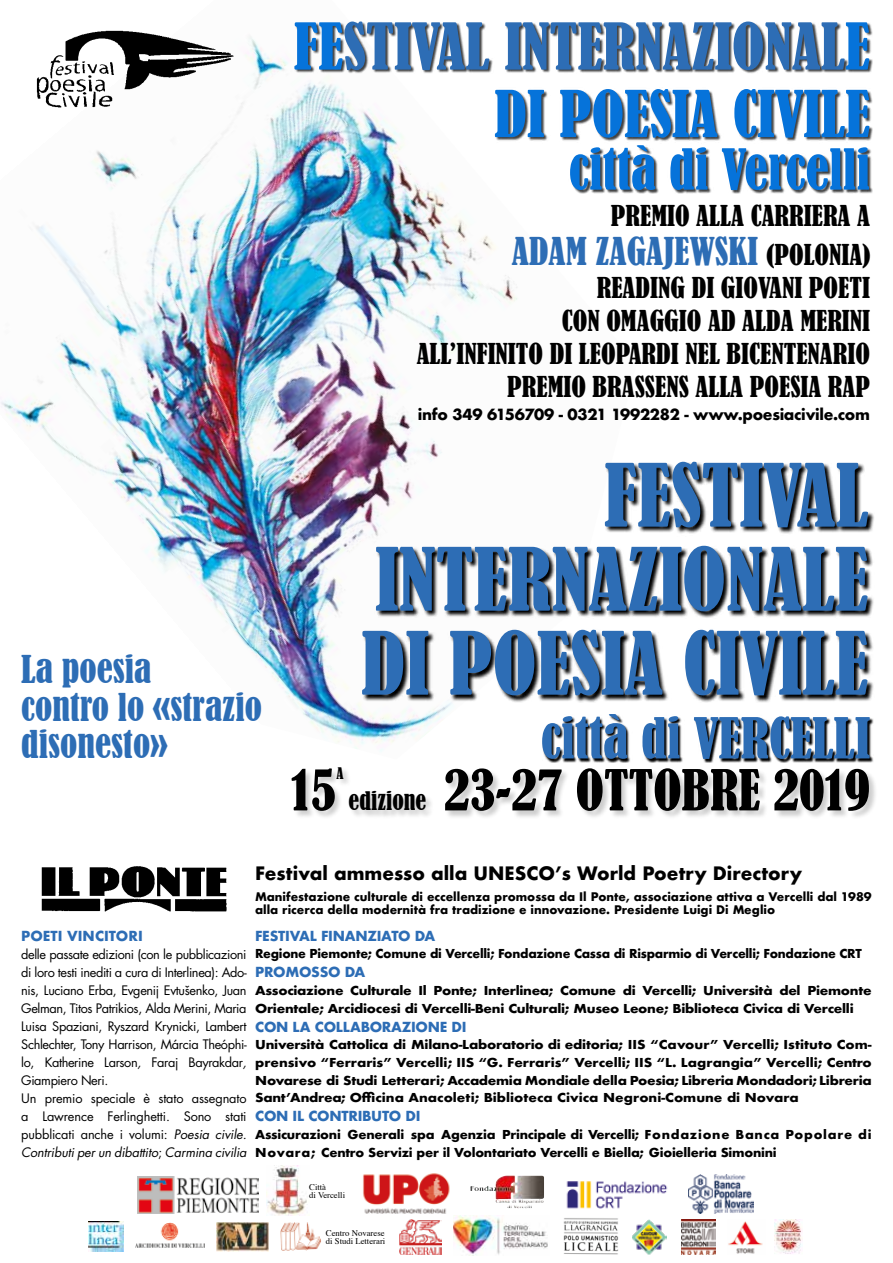
<style>
.page{position:relative;width:893px;height:1263px;background:#fff}
.page>*{position:absolute;margin:0;border:0;box-sizing:border-box;transform-origin:0 0}
.t1{font:condensed 81px/84px "Bernard";color:#2d6db5;text-align:justify}
.t2{font:condensed 60px/67.5px "Bernard";color:#2d6db5;text-align:right}
.t3{font:condensed 52.5px "Bernard";color:#000}
.t4{font:condensed 52.5px "Bernard";color:#0673da}
.t5{font:condensed 52.5px "Bernard";color:#2d6db5}
.t6{font:condensed 36px/37.5px "Bernard";color:#2d6db5}
.t7{font:condensed 27px/33px "Bernard";color:#000;text-align:right}
.t8{font:700 18px "Futura";color:#000}
.t9{font:700 15px "Futura";letter-spacing:-.02em;color:#000}
.t10{font:condensed 15px "Bernard";color:#000}
.t11{font:700 13.5px "Futura";letter-spacing:-.02em;color:#2d6db5}
.t12{font:700 13.5px "Futura";color:#2d6db5}
.t13{font:12.75px/18px "Futura";letter-spacing:-.03em;color:#000}
.t14{font:700 12px/17.7px "Futura";letter-spacing:-.02em;color:#000;scale:1.1 1}
.t15{font:700 12px/17.7px "Futura";letter-spacing:-.02em;color:#000;scale:1.05 1}
.t16{font:700 12px "Futura";letter-spacing:-.02em;color:#000}
.t17{font:700 11.55px/13.5px "Futura";color:#000}
.t18{font:8.7px/8.2px "Times";color:#000}
.s1{color:#0673da}
.s2{font-size:27px;color:#000}
.s3{font-size:24px}
.s4{font-style:italic}
</style>
<div class="page">
<img style="left:1px;top:36px;width:615px;height:716px">
<div style="left:295px;top:22px;width:578px;height:172px;background:#000;opacity:.75"></div>
<img style="left:21px;top:30px;width:218px;height:81px">
<svg style="left:542px;top:715px;width:331px;height:48px"></svg>
<svg style="left:362px;top:462px;width:512px;height:241px"></svg>
<div style="left:291px;top:767px;width:587px;height:53px;background:#000;opacity:.2"></div>
<img style="left:41px;top:866px;width:186px;height:46px">
<img style="left:688px;top:1175px;width:66px;height:38px">
<img style="left:138px;top:1177px;width:121px;height:36px">
<img style="left:266px;top:1166px;width:41px;height:49px">
<img style="left:493px;top:1175px;width:51px;height:24px">
<img style="left:566px;top:1181px;width:102px;height:28px">
<img style="left:363px;top:1173px;width:87px;height:41px">
<img style="left:563px;top:1218px;width:56px;height:37px">
<img style="left:453px;top:1216px;width:95px;height:40px">
<img style="left:399px;top:1219px;width:43px;height:35px">
<img style="left:632px;top:1219px;width:34px;height:35px">
<img style="left:682px;top:1219px;width:34px;height:35px">
<img style="left:728px;top:1221px;width:35px;height:33px">
<img style="left:775px;top:1219px;width:27px;height:35px">
<img style="left:280px;top:1222px;width:41px;height:29px">
<img style="left:89px;top:1221px;width:34px;height:30px">
<img style="left:216px;top:1222px;width:53px;height:29px">
<img style="left:135px;top:1222px;width:70px;height:26px">
<h2 class="t2" style="left:294px;top:14px;width:578px"><span class="s1">FE</span>STIVAL INTERNAZIONAL<span class="s1">E<br>DI POESIA CIVILE</span></h2>
<h3 class="t4" style="left:569px;top:139px;width:303px">città di Vercelli</h3>
<h3 class="t6" style="left:21px;top:651px;width:242px">La poesia<br>contro lo «strazio disonesto»</h3>
<h3 class="t7" style="left:611px;top:200px;width:261px">PREMIO ALLA CARRIERA A</h3>
<h3 class="t6" style="left:512px;top:233px;width:360px">ADAM ZAGAJEWSKI <span class="s2">(POLONIA)</span></h3>
<h3 class="t7" style="left:417px;top:272px;width:455px">READING DI GIOVANI POETI<br>CON OMAGGIO AD ALDA MERINI<br>ALL’INFINITO DI LEOPARDI NEL BICENTENARIO<br>PREMIO BRASSENS ALLA POESIA RAP</h3>
<p class="t9" style="left:418px;top:403px;width:454px">info 349 6156709 - 0321 1992282 - www.poesiacivile.com</p>
<h1 class="t1" style="left:361px;top:455px;width:509px;text-indent:243px">FESTIVAL INTERNAZIONALE DI POESIA CIVILE</h1>
<h3 class="t5" style="left:541px;top:708px;width:331px">città di VERCELLI</h3>
<p class="t10" style="left:336px;top:764px;width:9px">A</p>
<h3 class="t3" style="left:291px;top:760px;width:581px">15 <span class="s3">edizione</span> 23-27 OTTOBRE 2019</h3>
<p class="t12" style="left:21px;top:926px;width:123px">POETI VINCITORI</p>
<p class="t13" style="left:21px;top:945px;width:227px">delle passate edizioni (con le pubblicazioni di loro testi inediti a cura di Interlinea): Ado&shy;nis, Luciano Erba, Evgenij Evtušenko, Juan Gelman, Titos Patrikios, Alda Merini, Maria Luisa Spaziani, Ryszard Krynicki, Lambert Schlechter, Tony Harrison, Márcia Theóphi&shy;lo, Katherine Larson<span class="s4">,</span> Faraj Bayrakdar<span class="s4">, </span>Giampiero Neri.<br>Un premio speciale è stato assegnato a Lawrence Ferlinghetti. Sono stati pubblicati anche i volumi: <span class="s4">Poesia civile.<br>Contributi per un dibattito</span>; <span class="s4">Carmina civilia</span></p>
<h3 class="t8" style="left:255px;top:860px;width:549px">Festival ammesso alla UNESCO’s World Poetry Directory</h3>
<p class="t17" style="left:255px;top:890px;width:618px">Manifestazione culturale di eccellenza promossa da Il Ponte, associazione attiva a Vercelli dal 1989 alla ricerca della modernità fra tradizione e innovazione. Presidente Luigi Di Meglio</p>
<p class="t11" style="left:255px;top:926px;width:182px">FESTIVAL FINANZIATO DA</p>
<p class="t16" style="left:255px;top:945px;width:608px">Regione Piemonte; Comune di Vercelli; Fondazione Cassa di Risparmio di Vercelli; Fondazione CRT</p>
<p class="t11" style="left:255px;top:962px;width:112px">PROMOSSO DA</p>
<p class="t14" style="left:255px;top:981px;width:562px">Associazione Culturale Il Ponte; Interlinea; Comune di Vercelli; Università del Piemonte<br>Orientale; Arcidiocesi di Vercelli-Beni Culturali; Museo Leone; Biblioteca Civica di Vercelli</p>
<p class="t11" style="left:255px;top:1017px;width:213px">CON LA COLLABORAZIONE DI</p>
<p class="t14" style="left:255px;top:1036px;width:562px;text-align:justify">Università Cattolica di Milano-Laboratorio di editoria; IIS “Cavour” Vercelli; Istituto Com&shy;prensivo “Ferraris” Vercelli; IIS “G. Ferraris” Vercelli; IIS “L. Lagrangia” Vercelli; Centro Novarese di Studi Letterari; Accademia Mondiale della Poesia; Libreria Mondadori; Libreria Sant’Andrea; Officina Anacoleti; Biblioteca Civica Negroni-Comune di Novara</p>
<p class="t11" style="left:255px;top:1106px;width:167px">CON IL CONTRIBUTO DI</p>
<p class="t15" style="left:255px;top:1126px;width:589px">Assicurazioni Generali spa Agenzia Principale di Vercelli; Fondazione Banca Popolare di<br>Novara; Centro Servizi per il Volontariato Vercelli e Biella; Gioielleria Simonini</p>
<p class="t18" style="left:309px;top:1182px;width:37px">Città<br>di Vercelli</p>
<p class="t18" style="left:326px;top:1228px;width:61px">Centro Novarese di Studi Letterari</p>
</div>
